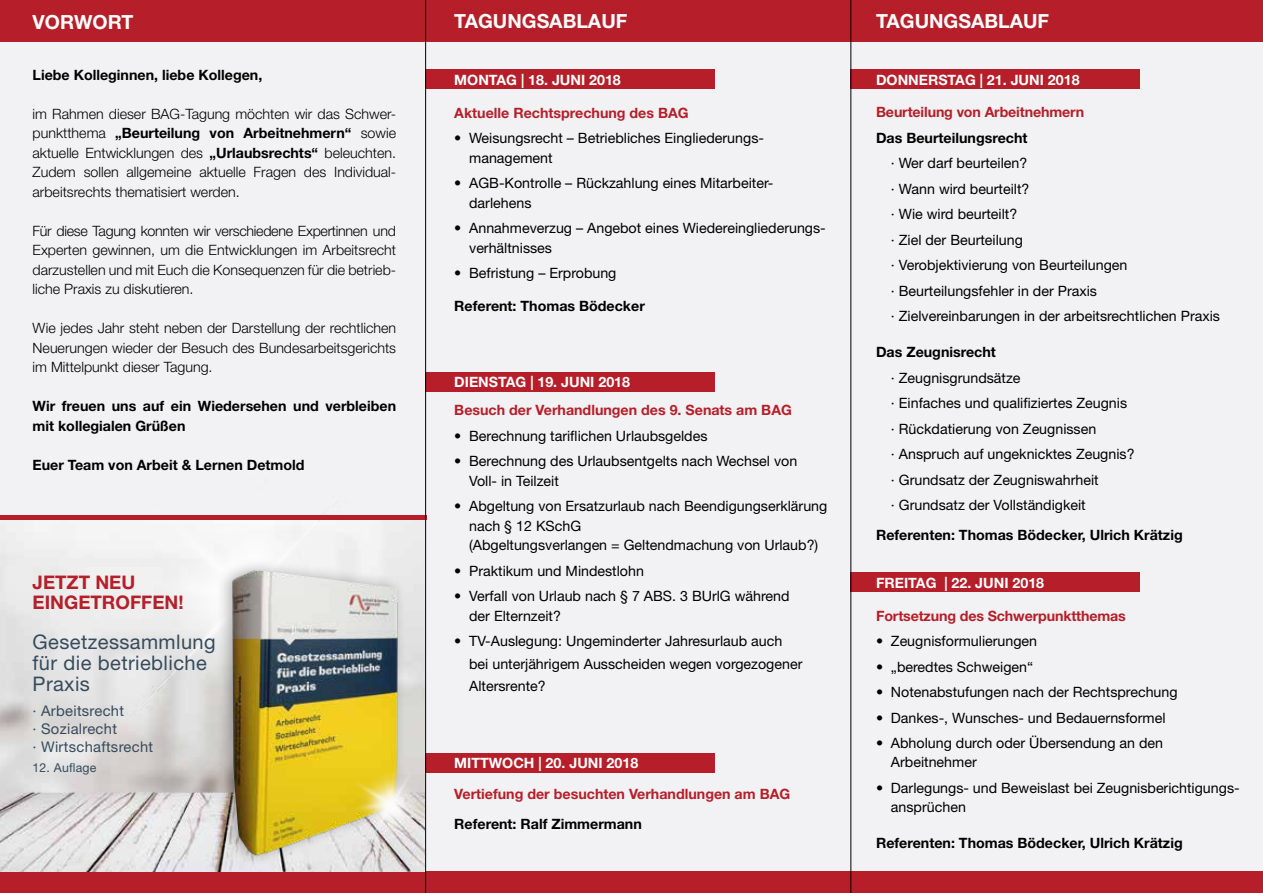
<style>
.page{position:relative;width:1263px;height:893px;background:#fff}
.page>*{position:absolute;margin:0;border:0;box-sizing:border-box;transform-origin:0 0}
.t1{font:20.1px/20.9px "Helvetica Neue LT Std";letter-spacing:.02em;color:#364b5c}
.t2{font:700 19.5px "Helvetica Neue LT Std";color:#fff}
.t3{font:700 18.75px/20.7px "Helvetica Neue LT Std";color:#b61f29}
.t4{font:14.7px/17.9px "Helvetica Neue LT Std";letter-spacing:.02em;color:#364b5c}
.t5{font:14.25px/25.5px "Helvetica Neue LT Std";color:#000}
.t6{font:300 14.25px/19.5px "Helvetica Neue LT Std";color:#000;text-align:justify}
.t7{font:700 14.25px/19.5px "Helvetica Neue LT Std";color:#000}
.t8{font:700 14.25px "Helvetica Neue LT Std";color:#b61f29}
.t9{font:700 14.25px "Helvetica Neue LT Std";color:#fff}
.t10{font:12.3px "Helvetica Neue LT Std";letter-spacing:.02em;color:#364b5c}
.s1{font-weight:700}
</style>
<div class="page">
<div style="left:0;top:21px;width:1263px;height:872px;background:#f2f1f3"></div>
<div style="left:425px;top:70px;width:289px;height:19px;background:#b61f29"></div>
<div style="left:0;top:0;width:1263px;height:41px;background:#b61f29"></div>
<div style="left:850px;top:572px;width:290px;height:20px;background:#b61f29"></div>
<div style="left:850px;top:70px;width:290px;height:19px;background:#b61f29"></div>
<div style="left:425px;top:372px;width:289px;height:20px;background:#b61f29"></div>
<div style="left:425px;top:753px;width:289px;height:19px;background:#b61f29"></div>
<div style="left:0;top:872px;width:1263px;height:21px;background:#b61f29"></div>
<img style="left:0;top:554px;width:425px;height:318px">
<img style="left:75px;top:512px;width:302px;height:268px">
<div style="left:216px;top:558px;width:191px;height:310px;background:#000;opacity:.3"></div>
<img style="left:219px;top:569px;width:192px;height:295px">
<div style="left:0;top:515px;width:426px;height:5px;background:#b61f29"></div>
<img style="left:319px;top:736px;width:133px;height:147px">
<hr style="left:850px;top:0;width:1px;height:893px;background:#000">
<hr style="left:425px;top:0;width:1px;height:893px;background:#000">
<h2 class="t2" style="left:33px;top:10px;width:102px">VORWORT</h2>
<p class="t7" style="left:33px;top:65px;width:231px">Liebe Kolleginnen, liebe Kollegen,</p>
<p class="t6" style="left:33px;top:104px;width:365px">im Rahmen dieser BAG-Tagung möchten wir das Schwer&shy;punktthema <span class="s1">„Beurteilung von Arbeitnehmern“</span> sowie aktuelle Entwicklungen des <span class="s1">„Urlaubsrechts“</span> beleuchten.<br>Zudem sollen allgemeine aktuelle Fragen des Individual&shy;arbeitsrechts thematisiert werden.</p>
<p class="t6" style="left:33px;top:221px;width:365px">Für diese Tagung konnten wir verschiedene Expertinnen und Experten gewinnen, um die Entwicklungen im Arbeitsrecht darzustellen und mit Euch die Konsequenzen für die betrieb&shy;liche Praxis zu diskutieren.</p>
<p class="t6" style="left:33px;top:318px;width:365px">Wie jedes Jahr steht neben der Darstellung der rechtlichen Neuerungen wieder der Besuch des Bundesarbeitsgerichts im Mittelpunkt dieser Tagung.</p>
<p class="t7" style="left:33px;top:396px;width:365px">Wir freuen uns auf ein Wiedersehen und verbleiben mit kollegialen Grüßen</p>
<p class="t7" style="left:33px;top:455px;width:274px">Euer Team von Arbeit &amp; Lernen Detmold</p>
<h3 class="t3" style="left:33px;top:571px;width:152px">JETZT NEU<br>EINGETROFFEN!</h3>
<h1 class="t1" style="left:33px;top:631px;width:185px">Gesetzessammlung für die betriebliche<br>Praxis</h1>
<p class="t4" style="left:32px;top:702px;width:122px">· Arbeitsrecht<br>· Sozialrecht<br>· Wirtschaftsrecht</p>
<p class="t10" style="left:32px;top:760px;width:66px">12. Auflage</p>
<h2 class="t2" style="left:454px;top:9px;width:175px">TAGUNGSABLAUF</h2>
<p class="t9" style="left:454px;top:71px;width:168px">MONTAG | 18. JUNI 2018</p>
<p class="t8" style="left:454px;top:104px;width:236px">Aktuelle Rechtsprechung des BAG</p>
<p class="t5" style="left:469px;top:128px;width:296px;line-height:19.5px;text-indent:-15px">• Weisungsrecht – Betriebliches Eingliederungs&shy;management</p>
<p class="t5" style="left:469px;top:173px;width:306px;line-height:19.5px;text-indent:-15px">• AGB-Kontrolle – Rückzahlung eines Mitarbeiter&shy;darlehens</p>
<p class="t5" style="left:469px;top:218px;width:358px;line-height:19.5px;text-indent:-15px">• Annahmeverzug – Angebot eines Wiedereingliederungs&shy;verhältnisses</p>
<p class="t5" style="left:454px;top:260px;width:164px">• Befristung – Erprobung</p>
<p class="t7" style="left:454px;top:296px;width:192px">Referent: Thomas Bödecker</p>
<p class="t9" style="left:454px;top:373px;width:177px">DIENSTAG | 19. JUNI 2018</p>
<p class="t8" style="left:454px;top:402px;width:339px">Besuch der Verhandlungen des 9. Senats am BAG</p>
<p class="t5" style="left:454px;top:423px;width:255px">• Berechnung tariflichen Urlaubsgeldes</p>
<p class="t5" style="left:469px;top:451px;width:330px;line-height:19.5px;text-indent:-15px">• Berechnung des Urlaubsentgelts nach Wechsel von<br>Voll- in Teilzeit</p>
<p class="t5" style="left:469px;top:496px;width:360px;line-height:19.5px;text-indent:-15px">• Abgeltung von Ersatzurlaub nach Beendigungserklärung nach § 12 KSchG<br>(Abgeltungsverlangen = Geltendmachung von Urlaub?)</p>
<p class="t5" style="left:454px;top:558px;width:191px">• Praktikum und Mindestlohn</p>
<p class="t5" style="left:469px;top:586px;width:322px;line-height:19.5px;text-indent:-15px">• Verfall von Urlaub nach § 7 ABS. 3 BUrlG während der Elternzeit?</p>
<p class="t5" style="left:469px;top:630px;width:335px;line-height:22.5px;text-indent:-15px">• TV-Auslegung: Ungeminderter Jahresurlaub auch bei unterjährigem Ausscheiden wegen vorgezogener<br>Altersrente?</p>
<p class="t9" style="left:454px;top:754px;width:185px">MITTWOCH | 20. JUNI 2018</p>
<p class="t8" style="left:454px;top:785px;width:337px">Vertiefung der besuchten Verhandlungen am BAG</p>
<p class="t7" style="left:454px;top:813px;width:189px">Referent: Ralf Zimmermann</p>
<h2 class="t2" style="left:876px;top:9px;width:175px">TAGUNGSABLAUF</h2>
<p class="t9" style="left:876px;top:71px;width:205px">DONNERSTAG | 21. JUNI 2018</p>
<p class="t8" style="left:876px;top:103px;width:210px">Beurteilung von Arbeitnehmern</p>
<p class="t7" style="left:876px;top:128px;width:153px">Das Beurteilungsrecht</p>
<p class="t5" style="left:891px;top:150px;width:331px">· Wer darf beurteilen?<br>· Wann wird beurteilt?<br>· Wie wird beurteilt?<br>· Ziel der Beurteilung<br>· Verobjektivierung von Beurteilungen<br>· Beurteilungsfehler in der Praxis<br>· Zielvereinbarungen in der arbeitsrechtlichen Praxis</p>
<p class="t7" style="left:876px;top:342px;width:121px">Das Zeugnisrecht</p>
<p class="t5" style="left:891px;top:365px;width:245px">· Zeugnisgrundsätze<br>· Einfaches und qualifiziertes Zeugnis · Rückdatierung von Zeugnissen<br>· Anspruch auf ungeknicktes Zeugnis? · Grundsatz der Zeugniswahrheit<br>· Grundsatz der Vollständigkeit</p>
<p class="t7" style="left:876px;top:525px;width:308px">Referenten: Thomas Bödecker, Ulrich Krätzig</p>
<p class="t9" style="left:876px;top:574px;width:170px">FREITAG | 22. JUNI 2018</p>
<p class="t8" style="left:876px;top:607px;width:251px">Fortsetzung des Schwerpunktthemas</p>
<p class="t5" style="left:876px;top:628px;width:163px">• Zeugnisformulierungen</p>
<p class="t5" style="left:876px;top:653px;width:159px">• „beredtes Schweigen“</p>
<p class="t5" style="left:876px;top:679px;width:303px">• Notenabstufungen nach der Rechtsprechung</p>
<p class="t5" style="left:876px;top:704px;width:291px">• Dankes-, Wunsches- und Bedauernsformel</p>
<p class="t5" style="left:891px;top:733px;width:274px;line-height:19.5px;text-indent:-15px">• Abholung durch oder Übersendung an den<br>Arbeitnehmer</p>
<p class="t5" style="left:891px;top:778px;width:350px;line-height:19.5px;text-indent:-15px">• Darlegungs- und Beweislast bei Zeugnisberichtigungs&shy;ansprüchen</p>
<p class="t7" style="left:876px;top:833px;width:308px">Referenten: Thomas Bödecker, Ulrich Krätzig</p>
</div>
